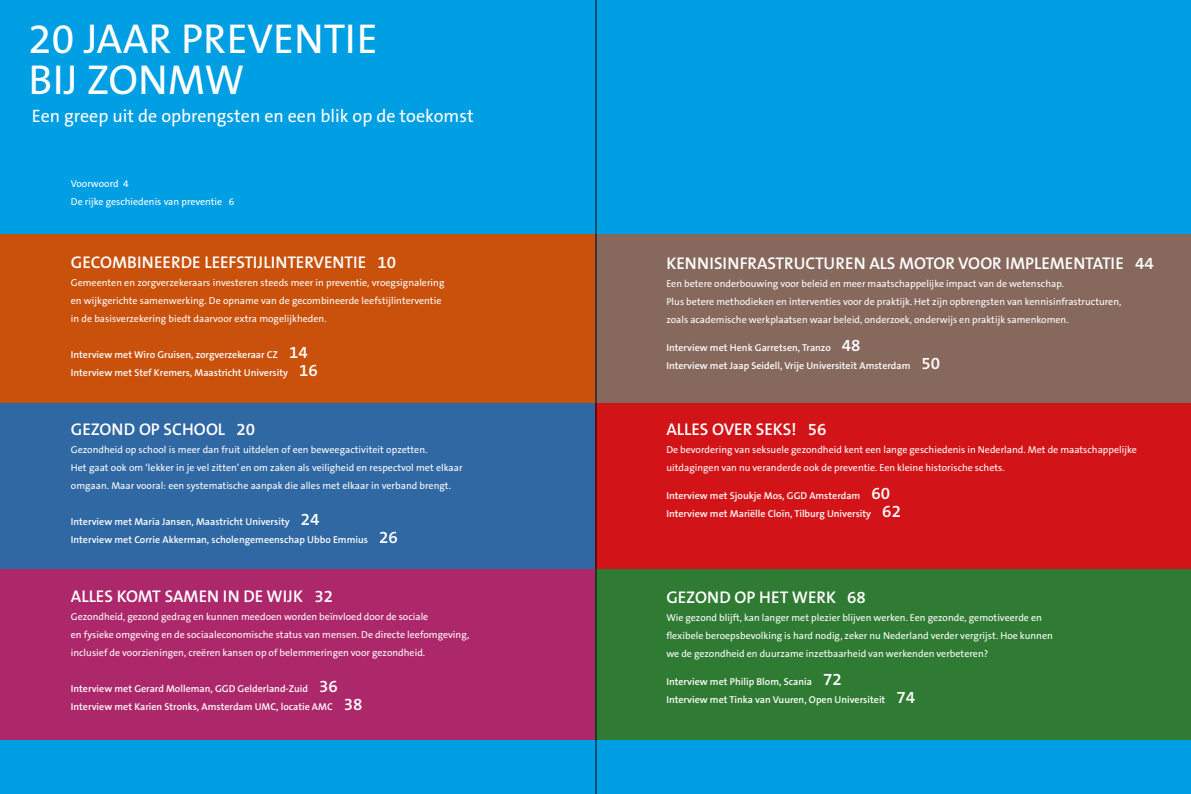
<style>
.page{position:relative;width:1191px;height:794px;background:#fff}
.page>*{position:absolute;margin:0;border:0;box-sizing:border-box;transform-origin:0 0}
.t1{font:42px/41px "The Sans B5 Plain";color:#fff}
.t2{font:18px "The Sans B5 Plain";color:#fff}
.t3{font:600 17px "The Sans B6";color:#fff}
.t4{font:10px/18px "The Sans B5 Plain";color:#fff}
.t5{font:600 10px/18px "The Sans B6";color:#fff}
.s1{font-size:17px}
</style>
<div class="page">
<div style="left:0;top:0;width:1191px;height:235px;background:#009fe3"></div>
<div style="left:0;top:740px;width:1191px;height:54px;background:#009fe3"></div>
<div style="left:0;top:235px;width:595px;height:170px;background:#c9510c"></div>
<div style="left:595px;top:235px;width:596px;height:170px;background:#87685d"></div>
<div style="left:0;top:403px;width:595px;height:170px;background:#3068a3"></div>
<div style="left:595px;top:403px;width:596px;height:170px;background:#d21418"></div>
<div style="left:0;top:569px;width:595px;height:171px;background:#ad286b"></div>
<div style="left:595px;top:569px;width:596px;height:171px;background:#307b33"></div>
<hr style="left:596px;top:0;width:1px;height:794px;background:#000">
<h1 class="t1" style="left:28px;top:20px;width:351px">20 JAAR PREVENTIE<br>BIJ ZONMW</h1>
<h2 class="t2" style="left:32px;top:106px;width:443px">Een greep uit de opbrengsten en een blik op de toekomst</h2>
<p class="t4" style="left:71px;top:175px;width:165px">Voorwoord 4<br>De rijke geschiedenis van preventie 6</p>
<h3 class="t3" style="left:71px;top:253px;width:327px">GECOMBINEERDE LEEFSTIJLINTERVENTIE 10</h3>
<p class="t4" style="left:71px;top:274px;width:375px">Gemeenten en zorgverzekeraars investeren steeds meer in preventie, vroegsignalering en wijkgerichte samenwerking. De opname van de gecombineerde leefstijlinterventie in de basisverzekering biedt daarvoor extra mogelijkheden.</p>
<p class="t5" style="left:71px;top:346px;width:248px">Interview met Wiro Gruisen, zorgverzekeraar CZ <span class="s1">14<br></span>Interview met Stef Kremers, Maastricht University <span class="s1">16</span></p>
<h3 class="t3" style="left:71px;top:420px;width:186px">GEZOND OP SCHOOL 20</h3>
<p class="t4" style="left:71px;top:441px;width:393px">Gezondheid op school is meer dan fruit uitdelen of een beweegactiviteit opzetten.<br>Het gaat ook om ‘lekker in je vel zitten’ en om zaken als veiligheid en respectvol met elkaar omgaan. Maar vooral: een systematische aanpak die alles met elkaar in verband brengt.</p>
<p class="t5" style="left:71px;top:513px;width:328px">Interview met Maria Jansen, Maastricht University <span class="s1">24<br></span>Interview met Corrie Akkerman, scholengemeenschap Ubbo Emmius <span class="s1">26</span></p>
<h3 class="t3" style="left:71px;top:587px;width:264px">ALLES KOMT SAMEN IN DE WIJK 32</h3>
<p class="t4" style="left:71px;top:608px;width:400px">Gezondheid, gezond gedrag en kunnen meedoen worden beïnvloed door de sociale<br>en fysieke omgeving en de sociaaleconomische status van mensen. De directe leefomgeving, inclusief de voorzieningen, creëren kansen op of belemmeringen voor gezondheid.</p>
<p class="t5" style="left:71px;top:680px;width:293px">Interview met Gerard Molleman, GGD Gelderland-Zuid <span class="s1">36<br></span>Interview met Karien Stronks, Amsterdam UMC, locatie AMC <span class="s1">38</span></p>
<h3 class="t3" style="left:666px;top:254px;width:489px">KENNISINFRASTRUCTUREN ALS MOTOR VOOR IMPLEMENTATIE 44</h3>
<p class="t4" style="left:666px;top:275px;width:456px">Een betere onderbouwing voor beleid en meer maatschappelijke impact van de wetenschap.<br>Plus betere methodieken en interventies voor de praktijk. Het zijn opbrengsten van kennisinfrastructuren, zoals academische werkplaatsen waar beleid, onderzoek, onderwijs en praktijk samenkomen.</p>
<p class="t5" style="left:666px;top:339px;width:275px">Interview met Henk Garretsen, Tranzo <span class="s1">48<br></span>Interview met Jaap Seidell, Vrije Universiteit Amsterdam <span class="s1">50</span></p>
<h3 class="t3" style="left:666px;top:420px;width:162px">ALLES OVER SEKS! 56</h3>
<p class="t4" style="left:666px;top:441px;width:472px">De bevordering van seksuele gezondheid kent een lange geschiedenis in Nederland. Met de maatschappelijke uitdagingen van nu veranderde ook de preventie. Een kleine historische schets.</p>
<p class="t5" style="left:666px;top:487px;width:236px">Interview met Sjoukje Mos, GGD Amsterdam <span class="s1">60<br></span>Interview met Mariëlle Cloïn, Tilburg University <span class="s1">62</span></p>
<h3 class="t3" style="left:666px;top:588px;width:201px">GEZOND OP HET WERK 68</h3>
<p class="t4" style="left:666px;top:608px;width:388px">Wie gezond blijft, kan langer met plezier blijven werken. Een gezonde, gemotiveerde en flexibele beroepsbevolking is hard nodig, zeker nu Nederland verder vergrijst. Hoe kunnen we de gezondheid en duurzame inzetbaarheid van werkenden verbeteren?</p>
<p class="t5" style="left:666px;top:672px;width:250px">Interview met Philip Blom, Scania <span class="s1">72<br></span>Interview met Tinka van Vuuren, Open Universiteit <span class="s1">74</span></p>
</div>
